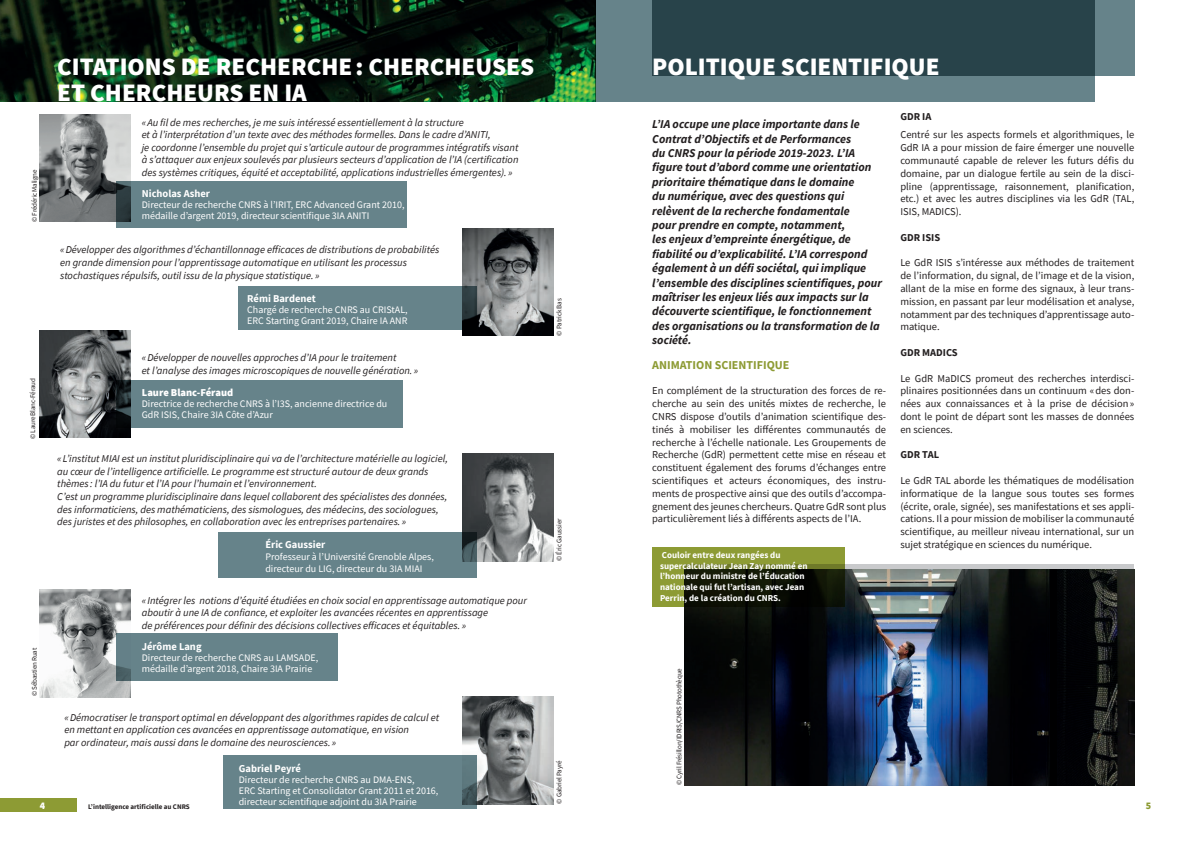
<style>
.page{position:relative;width:1191px;height:842px;background:#fff}
.page>*{position:absolute;margin:0;border:0;box-sizing:border-box;transform-origin:0 0}
.t1{font:900 25px/26px "Source Sans Pro";color:#fff}
.t2{font:italic 700 12px/14.4px "Source Sans Pro";color:#231f20}
.t3{font:700 12px "Source Sans Pro";color:#8d9b34}
.t4{font:italic 10.5px/12.6px "Source Sans Pro";color:#231f20}
.t5{font:10.5px/12.8px "Source Sans Pro";color:#231f20;text-align:justify}
.t6{font:700 10.5px "Source Sans Pro";color:#fff}
.t7{font:700 10.5px "Source Sans Pro";color:#231f20}
.t8{font:900 10.5px "Source Sans Pro";color:#fff}
.t9{font:10px/11px "Source Sans Pro";color:#fff}
.t10{font:900 10px "Source Sans Pro";color:#fff}
.t11{font:900 10px "Source Sans Pro";color:#8d9b34}
.t12{font:700 9px/10.8px "Source Sans Pro";color:#fff}
.t13{font:7px "Source Sans Pro";letter-spacing:-.02em;color:#231f20}
.t14{font:700 7px "Source Sans Pro";color:#231f20}
.s1{font-weight:900;font-size:10px;color:#fff}
</style>
<div class="page">
<img style="left:40px;top:114px;width:90px;height:108px">
<img style="left:463px;top:228px;width:90px;height:108px">
<img style="left:40px;top:330px;width:90px;height:108px">
<img style="left:463px;top:454px;width:90px;height:108px">
<img style="left:463px;top:697px;width:90px;height:108px">
<img style="left:40px;top:589px;width:90px;height:108px">
<img style="left:684px;top:569px;width:450px;height:216px">
<div style="left:0;top:798px;width:77px;height:14px;background:#8d9b34"></div>
<img style="left:0;top:0;width:595px;height:101px">
<div style="left:238px;top:287px;width:239px;height:43px;background:#66838a"></div>
<div style="left:219px;top:532px;width:258px;height:46px;background:#66838a"></div>
<div style="left:223px;top:756px;width:254px;height:53px;background:#66838a"></div>
<div style="left:116px;top:380px;width:287px;height:47px;background:#66838a"></div>
<div style="left:116px;top:633px;width:221px;height:48px;background:#66838a"></div>
<div style="left:652px;top:0;width:482px;height:75px;background:#66838a"></div>
<svg style="left:595px;top:0;width:500px;height:101px;background:#3c575e"></svg>
<div style="left:116px;top:181px;width:291px;height:47px;background:#66838a"></div>
<svg style="left:652px;top:547px;width:192px;height:59px;background:#48501a"></svg>
<p class="t13" style="left:30px;top:222px;width:54px;rotate:-90deg">© Frédéric Maligne</p>
<p class="t13" style="left:28px;top:439px;width:62px;rotate:-90deg">© Laure Blanc-Féraud</p>
<h1 class="t1" style="left:57px;top:54px;width:478px">CITATIONS DE RECHERCHE: CHERCHEUSES<br>ET CHERCHEURS EN IA</h1>
<p class="t4" style="left:142px;top:116px;width:378px">« Au fil de mes recherches, je me suis intéressé essentiellement à la structure<br>et à l’interprétation d’un texte avec des méthodes formelles. Dans le cadre d’ANITI,<br>je coordonne l’ensemble du projet qui s’articule autour de programmes intégratifs visant à s’attaquer aux enjeux soulevés par plusieurs secteurs d’application de l’IA (certification des systèmes critiques, équité et acceptabilité, applications industrielles émergentes). »</p>
<p class="t6" style="left:142px;top:186px;width:70px">Nicholas Asher</p>
<p class="t9" style="left:142px;top:199px;width:264px">Directeur de recherche CNRS à l’IRIT, ERC Advanced Grant 2010, médaille d’argent 2019, directeur scientifique 3IA ANITI</p>
<p class="t4" style="left:60px;top:244px;width:381px">« Développer des algorithmes d’échantillonnage efficaces de distributions de probabilités en grande dimension pour l’apprentissage automatique en utilisant les processus stochastiques répulsifs, outil issu de la physique statistique. »</p>
<p class="t6" style="left:247px;top:292px;width:70px">Rémi Bardenet</p>
<p class="t9" style="left:247px;top:304px;width:162px">Chargé de recherche CNRS au CRIStAL,<br>ERC Starting Grant 2019, Chaire IA ANR</p>
<p class="t4" style="left:142px;top:351px;width:278px">« Développer de nouvelles approches d’IA pour le traitement<br>et l’analyse des images microscopiques de nouvelle génération. »</p>
<p class="t8" style="left:142px;top:385px;width:93px">Laure Blanc-Féraud</p>
<p class="t9" style="left:142px;top:398px;width:247px">Directrice de recherche CNRS à l’I3S, ancienne directrice du<br>GdR ISIS, Chaire 3IA Côte d’Azur</p>
<p class="t4" style="left:57px;top:452px;width:392px">« L’institut MIAI est un institut pluridisciplinaire qui va de l’architecture matérielle au logiciel, au cœur de l’intelligence artificielle. Le programme est structuré autour de deux grands thèmes : l’IA du futur et l’IA pour l’humain et l’environnement.<br>C’est un programme pluridisciplinaire dans lequel collaborent des spécialistes des données, des informaticiens, des mathématiciens, des sismologues, des médecins, des sociologues, des juristes et des philosophes, en collaboration avec les entreprises partenaires. »</p>
<p class="t6" style="left:265px;top:537px;width:61px">Éric Gaussier</p>
<p class="t9" style="left:265px;top:550px;width:170px;line-height:12px">Professeur à l’Université Grenoble Alpes, directeur du LIG, directeur du 3IA MIAI</p>
<p class="t4" style="left:142px;top:594px;width:387px">« Intégrer les notions d’équité étudiées en choix social en apprentissage automatique pour aboutir à une IA de confiance, et exploiter les avancées récentes en apprentissage<br>de préférences pour définir des décisions collectives efficaces et équitables. »</p>
<p class="t13" style="left:555px;top:335px;width:39px;rotate:-90deg">© Patrick Bas</p>
<p class="t13" style="left:555px;top:561px;width:44px;rotate:-90deg">© Éric Gaussier</p>
<h1 class="t1" style="left:652px;top:54px;width:289px">POLITIQUE SCIENTIFIQUE</h1>
<p class="t2" style="left:652px;top:117px;width:231px">L’IA occupe une place importante dans le Contrat d’Objectifs et de Performances<br>du CNRS pour la période 2019-2023. L’IA figure tout d’abord comme une orientation prioritaire thématique dans le domaine<br>du numérique, avec des questions qui relèvent de la recherche fondamentale<br>pour prendre en compte, notamment,<br>les enjeux d’empreinte énergétique, de fiabilité ou d’explicabilité. L’IA correspond également à un défi sociétal, qui implique l’ensemble des disciplines scientifiques, pour maîtriser les enjeux liés aux impacts sur la découverte scientifique, le fonctionnement des organisations ou la transformation de la société.</p>
<p class="t3" style="left:652px;top:357px;width:139px">ANIMATION SCIENTIFIQUE</p>
<p class="t5" style="left:652px;top:384px;width:235px">En complément de la structuration des forces de re&shy;cherche au sein des unités mixtes de recherche, le CNRS dispose d’outils d’animation scientifique des&shy;tinés à mobiliser les différentes communautés de recherche à l’échelle nationale. Les Groupements de Recherche (GdR) permettent cette mise en réseau et constituent également des forums d’échanges entre scientifiques et acteurs économiques, des instru&shy;ments de prospective ainsi que des outils d’accompa&shy;gnement des jeunes chercheurs. Quatre GdR sont plus particulièrement liés à différents aspects de l’IA.</p>
<p class="t12" style="left:660px;top:549px;width:149px">Couloir entre deux rangées du supercalculateur Jean Zay nommé en l’honneur du ministre de l’Éducation nationale qui fut l’artisan, avec Jean Perrin, de la création du CNRS.</p>
<p class="t7" style="left:900px;top:109px;width:33px">GDR IA</p>
<p class="t5" style="left:900px;top:128px;width:235px">Centré sur les aspects formels et algorithmiques, le GdR IA a pour mission de faire émerger une nouvelle communauté capable de relever les futurs défis du domaine, par un dialogue fertile au sein de la disci&shy;pline (apprentissage, raisonnement, planification, etc.) et avec les autres disciplines via les GdR (TAL, ISIS, MADICS).</p>
<p class="t7" style="left:900px;top:230px;width:41px">GDR ISIS</p>
<p class="t5" style="left:900px;top:256px;width:235px">Le GdR ISIS s’intéresse aux méthodes de traitement de l’information, du signal, de l’image et de la vision, allant de la mise en forme des signaux, à leur trans&shy;mission, en passant par leur modélisation et analyse, notamment par des techniques d’apprentissage auto&shy;matique.</p>
<p class="t7" style="left:900px;top:345px;width:59px">GDR MADICS</p>
<p class="t5" style="left:900px;top:372px;width:235px">Le GdR MaDICS promeut des recherches interdisci&shy;plinaires positionnées dans un continuum «des don&shy;nées aux connaissances et à la prise de décision» dont le point de départ sont les masses de données en sciences.</p>
<p class="t7" style="left:900px;top:448px;width:40px">GDR TAL</p>
<p class="t5" style="left:900px;top:474px;width:235px">Le GdR TAL aborde les thématiques de modélisation informatique de la langue sous toutes ses formes (écrite, orale, signée), ses manifestations et ses appli&shy;cations. Il a pour mission de mobiliser la communauté scientifique, au meilleur niveau international, sur un sujet stratégique en sciences du numérique.</p>
<p class="t6" style="left:142px;top:639px;width:61px">Jérôme Lang</p>
<p class="t9" style="left:142px;top:652px;width:178px">Directeur de recherche CNRS au LAMSADE, médaille d’argent 2018, Chaire 3IA Prairie</p>
<p class="t13" style="left:30px;top:696px;width:50px;rotate:-90deg">© Sébastien Ruat</p>
<p class="t13" style="left:674px;top:785px;width:118px;rotate:-90deg">© Cyril Frésillon/IDRIS/CNRS Photothèque</p>
<p class="t4" style="left:64px;top:711px;width:376px">« Démocratiser le transport optimal en développant des algorithmes rapides de calcul et en mettant en application ces avancées en apprentissage automatique, en vision<br>par ordinateur, mais aussi dans le domaine des neurosciences. »</p>
<p class="t13" style="left:555px;top:804px;width:45px;rotate:-90deg">© Gabriel Payré</p>
<p class="t6" style="left:239px;top:762px;width:64px">Gabriel Peyré</p>
<p class="t9" style="left:239px;top:774px;width:201px">Directeur de recherche CNRS au DMA-ENS,<br>ERC Starting et Consolidator Grant 2011 et 2016, directeur scientifique adjoint du 3IA Prairie</p>
<p class="t10" style="left:40px;top:799px;width:7px">4</p>
<p class="t14" style="left:83px;top:802px;width:109px"><span class="s1">4</span>L’intelligence artificielle au CNRS</p>
<p class="t11" style="left:1145px;top:799px;width:7px">5</p>
</div>
